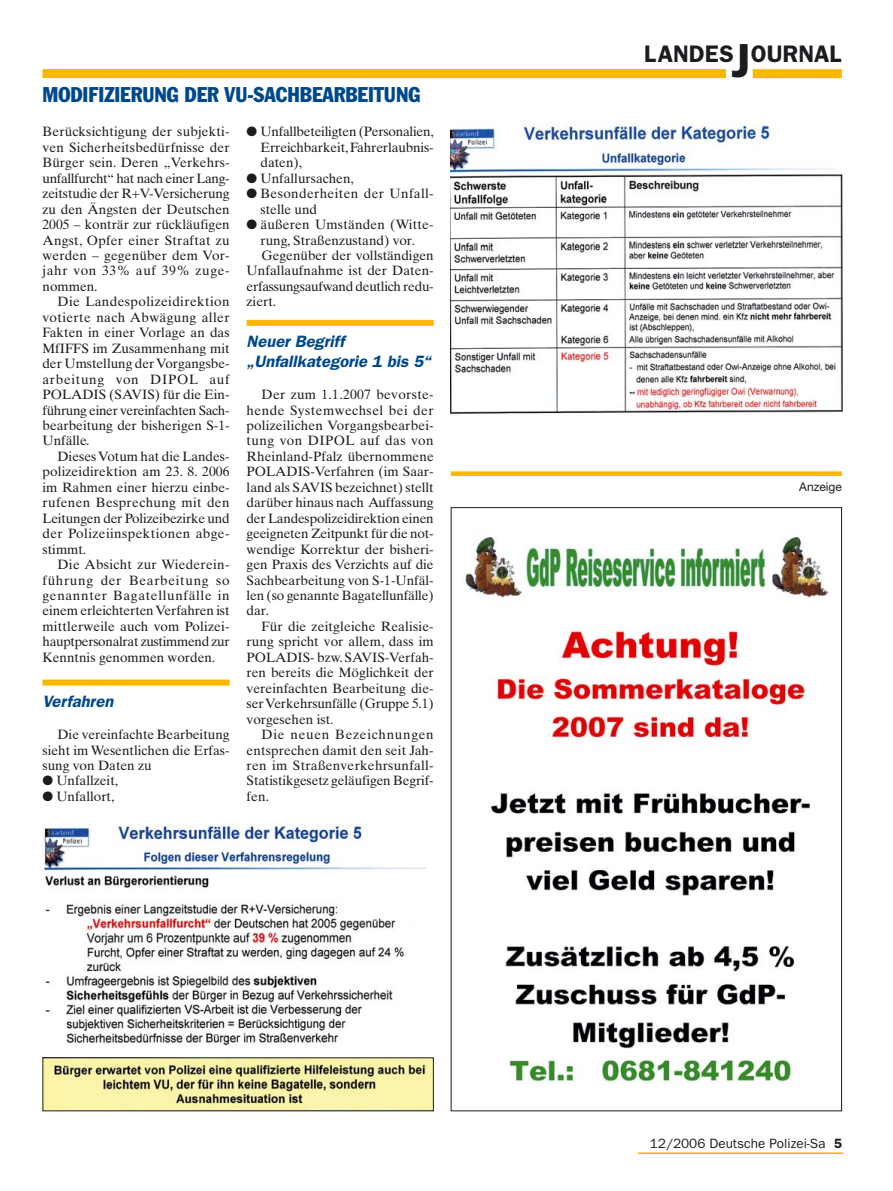
<style>
.page{position:relative;width:893px;height:1191px;background:#fff}
.page>*{position:absolute;margin:0;border:0;box-sizing:border-box;transform-origin:0 0}
.t1{font:600 24px "Franklin Gothic";color:#1b1c20}
.t2{font:condensed 21px "Franklin Gothic";color:#00488c}
.t3{font:italic 600 16.5px/19.5px "Franklin Gothic";color:#00488c}
.t4{font:13.5px/15.5px "Times Ten";color:#1b1c20;text-align:justify}
.t5{font:13.5px/15.5px "Times Ten";letter-spacing:.03em;color:#1b1c20}
.t6{font:13.5px "Times Ten";letter-spacing:-.02em;color:#1b1c20}
.t7{font:13.5px "Franklin Gothic";color:#1b1c20}
.t8{font:12px "Helvetica Neue";color:#1b1c20}
.s1{font-size:48px}
.s2{font-weight:600}
</style>
<div class="page">
<div style="left:43px;top:679px;width:187px;height:6px;background:#f9b700"></div>
<div style="left:247px;top:320px;width:187px;height:6px;background:#f9b700"></div>
<hr style="left:638px;top:1152px;width:205px;height:2px;background:#f9b700">
<div style="left:43px;top:69px;width:683px;height:9px;background:#f9b700"></div>
<div style="left:753px;top:69px;width:89px;height:9px;background:#f9b700"></div>
<img style="left:465px;top:537px;width:364px;height:547px">
<img style="left:451px;top:123px;width:391px;height:292px">
<img style="left:42px;top:825px;width:385px;height:221px">
<div style="left:451px;top:471px;width:391px;height:5px;background:#f9b700"></div>
<img style="left:45px;top:1059px;width:387px;height:50px">
<div style="left:43px;top:1057px;width:391px;height:54px;border:1px solid #1b1c20"></div>
<h2 class="t2" style="left:43px;top:87px;width:379px">MODIFIZIERUNG DER VU-SACHBEARBEITUNG</h2>
<p class="t4" style="left:43px;top:125px;width:189px">Berücksichtigung der subjekti&shy;ven Sicherheitsbedürfnisse der Bürger sein. Deren „Verkehrs&shy;unfallfurcht“ hat nach einer Lang&shy;zeitstudie der R+V-Versicherung zu den Ängsten der Deutschen 2005 – konträr zur rückläufigen Angst, Opfer einer Straftat zu werden – gegenüber dem Vor&shy;jahr von 33% auf 39% zuge&shy;nommen.</p>
<p class="t4" style="left:43px;top:295px;width:189px;text-indent:15px">Die Landespolizeidirektion votierte nach Abwägung aller Fakten in einer Vorlage an das MfIFFS im Zusammenhang mit der Umstellung der Vorgangsbe&shy;arbeitung von DIPOL auf POLADIS (SAVIS) für die Ein&shy;führung einer vereinfachten Sach&shy;bearbeitung der bisherigen S-1- Unfälle.</p>
<p class="t4" style="left:43px;top:450px;width:189px;text-indent:15px">Dieses Votum hat die Landes&shy;polizeidirektion am 23. 8. 2006 im Rahmen einer hierzu einbe&shy;rufenen Besprechung mit den Leitungen der Polizeibezirke und der Polizeiinspektionen abge&shy;stimmt.</p>
<p class="t4" style="left:43px;top:558px;width:189px;text-indent:15px">Die Absicht zur Wiederein&shy;führung der Bearbeitung so genannter Bagatellunfälle in einem erleichterten Verfahren ist mittlerweile auch vom Polizei&shy;hauptpersonalrat zustimmend zur Kenntnis genommen worden.</p>
<p class="t3" style="left:43px;top:693px;width:75px">Verfahren</p>
<p class="t4" style="left:43px;top:728px;width:189px;text-indent:15px">Die vereinfachte Bearbeitung sieht im Wesentlichen die Erfas&shy;sung von Daten zu</p>
<p class="t4" style="left:43px;top:774px;width:77px">● Unfallzeit,</p>
<p class="t4" style="left:43px;top:790px;width:73px">● Unfallort,</p>
<p class="t4" style="left:260px;top:125px;width:175px;text-indent:-14px">● Unfallbeteiligten (Personalien, Erreichbarkeit,Fahrerlaubnis&shy;daten),</p>
<p class="t4" style="left:247px;top:172px;width:109px">● Unfallursachen,</p>
<p class="t5" style="left:260px;top:187px;width:175px;text-indent:-14px">● Besonderheiten der Unfall&shy;stelle und</p>
<p class="t4" style="left:247px;top:218px;width:189px">● äußeren Umständen (Witte-</p>
<p class="t4" style="left:260px;top:233px;width:156px">rung, Straßenzustand) vor.</p>
<p class="t4" style="left:261px;top:249px;width:174px">Gegenüber der vollständigen</p>
<p class="t4" style="left:247px;top:264px;width:189px">Unfallaufnahme ist der Daten-</p>
<p class="t6" style="left:247px;top:281px;width:189px">erfassungsaufwand deutlich redu-</p>
<p class="t4" style="left:247px;top:295px;width:31px">ziert.</p>
<p class="t3" style="left:247px;top:333px;width:189px">Neuer Begriff „Unfallkategorie 1 bis 5“</p>
<p class="t4" style="left:247px;top:388px;width:189px;text-indent:15px">Der zum 1.1.2007 bevorste&shy;hende Systemwechsel bei der polizeilichen Vorgangsbearbei&shy;tung von DIPOL auf das von Rheinland-Pfalz übernommene POLADIS-Verfahren (im Saar&shy;land als SAVIS bezeichnet) stellt darüber hinaus nach Auffassung der Landespolizeidirektion einen geeigneten Zeitpunkt für die not&shy;wendige Korrektur der bisheri&shy;gen Praxis des Verzichts auf die Sachbearbeitung von S-1-Unfäl&shy;len (so genannte Bagatellunfälle) dar.</p>
<p class="t4" style="left:247px;top:620px;width:189px;text-indent:15px">Für die zeitgleiche Realisie&shy;rung spricht vor allem, dass im POLADIS- bzw. SAVIS-Verfah&shy;ren bereits die Möglichkeit der vereinfachten Bearbeitung die&shy;ser Verkehrsunfälle (Gruppe 5.1) vorgesehen ist.</p>
<p class="t4" style="left:247px;top:728px;width:189px;text-indent:15px">Die neuen Bezeichnungen entsprechen damit den seit Jah&shy;ren im Straßenverkehrsunfall-Statistikgesetz geläufigen Begrif&shy;fen.</p>
<h1 class="t1" style="left:644px;top:45px;width:199px">LANDES<span class="s1">J</span>OURNAL</h1>
<p class="t8" style="left:799px;top:482px;width:44px">Anzeige</p>
<p class="t7" style="left:650px;top:1138px;width:193px">12/2006 Deutsche Polizei-Sa <span class="s2">5</span></p>
</div>
